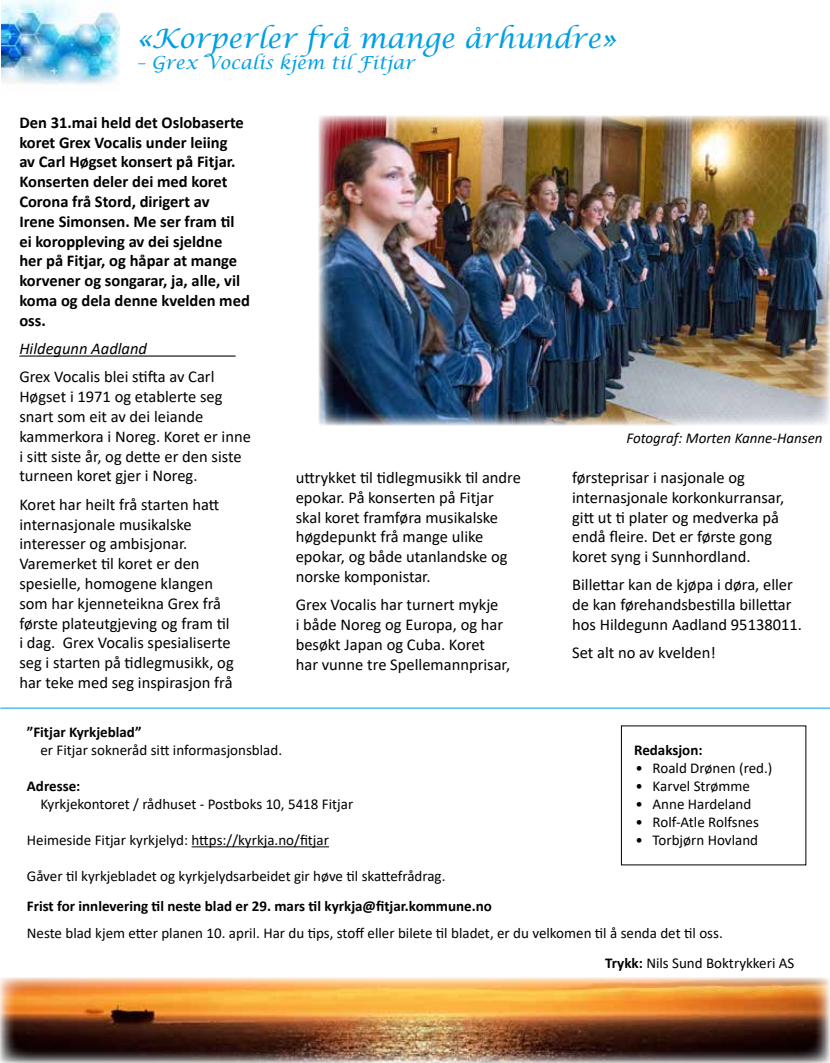
<style>
.page{position:relative;width:830px;height:1063px;background:#fff}
.page>*{position:absolute;margin:0;border:0;box-sizing:border-box;transform-origin:0 0}
.t1{font:italic 27px "Lucida Calligraphy";color:#009fe3}
.t2{font:italic 18px "Lucida Calligraphy";color:#009fe3}
.t3{font:16.5px/19.8px "Calibri";color:#000}
.t4{font:700 16.5px/19.8px "Calibri";color:#000}
.t5{font:italic 16.5px "Calibri";color:#000}
.t6{font:15px/30.2px "Calibri";color:#000}
.t7{font:700 15px "Calibri";color:#000}
.t8{font:italic 15px "Calibri";color:#000}
.s1{font-weight:700}
</style>
<div class="page">
<img style="left:0;top:978px;width:829px;height:85px">
<img style="left:1px;top:0;width:118px;height:85px">
<hr style="left:191px;top:846px;width:138px;height:1px;background:#000">
<hr style="left:19px;top:356px;width:216px;height:1px;background:#000">
<hr style="left:0;top:708px;width:829px;height:1px;background:#009fe3">
<img style="left:319px;top:116px;width:510px;height:309px">
<h1 class="t1" style="left:136px;top:22px;width:481px">«Korperler frå mange århundre»</h1>
<p class="t2" style="left:136px;top:52px;width:280px">– Grex Vocalis kjem til Fitjar</p>
<p class="t4" style="left:19px;top:112px;width:232px">Den 31.mai held det Oslobaserte koret Grex Vocalis under leiing<br>av Carl Høgset konsert på Fitjar.<br>Konserten deler dei med koret<br>Corona frå Stord, dirigert av<br>Irene Simonsen. Me ser fram til ei koroppleving av dei sjeldne<br>her på Fitjar, og håpar at mange korvener og songarar, ja, alle, vil koma og dela denne kvelden med oss.</p>
<p class="t5" style="left:19px;top:337px;width:129px">Hildegunn Aadland</p>
<p class="t3" style="left:19px;top:367px;width:233px">Grex Vocalis blei stifta av Carl<br>Høgset i 1971 og etablerte seg snart som eit av dei leiande kammerkora i Noreg. Koret er inne i sitt siste år, og dette er den siste turneen koret gjer i Noreg.</p>
<p class="t3" style="left:19px;top:494px;width:216px">Koret har heilt frå starten hatt internasjonale musikalske interesser og ambisjonar.<br>Varemerket til koret er den spesielle, homogene klangen som har kjenneteikna Grex frå første plateutgjeving og fram til i dag. Grex Vocalis spesialiserte seg i starten på tidlegmusikk, og har teke med seg inspirasjon frå</p>
<p class="t3" style="left:295px;top:467px;width:227px">uttrykket til tidlegmusikk til andre epokar. På konserten på Fitjar skal koret framføra musikalske høgdepunkt frå mange ulike epokar, og både utanlandske og norske komponistar.</p>
<p class="t3" style="left:295px;top:594px;width:216px">Grex Vocalis har turnert mykje<br>i både Noreg og Europa, og har besøkt Japan og Cuba. Koret har vunne tre Spellemannprisar,</p>
<p class="t7" style="left:27px;top:722px;width:116px">”Fitjar Kyrkjeblad”</p>
<p class="t6" style="left:40px;top:735px;width:243px">er Fitjar sokneråd sitt informasjonsblad.</p>
<p class="t7" style="left:27px;top:776px;width:55px">Adresse:</p>
<p class="t6" style="left:40px;top:789px;width:314px">Kyrkjekontoret / rådhuset - Postboks 10, 5418 Fitjar</p>
<p class="t6" style="left:27px;top:825px;width:303px">Heimeside Fitjar kyrkjelyd: https://kyrkja.no/fitjar</p>
<p class="t6" style="left:27px;top:861px;width:420px">Gåver til kyrkjebladet og kyrkjelydsarbeidet gir høve til skattefrådrag.</p>
<p class="t8" style="left:626px;top:427px;width:198px">Fotograf: Morten Kanne-Hansen</p>
<p class="t3" style="left:572px;top:467px;width:213px">førsteprisar i nasjonale og internasjonale korkonkurransar, gitt ut ti plater og medverka på endå fleire. Det er første gong koret syng i Sunnhordland.</p>
<p class="t3" style="left:572px;top:575px;width:231px">Billettar kan de kjøpa i døra, eller de kan førehandsbestilla billettar hos Hildegunn Aadland 95138011.</p>
<p class="t3" style="left:572px;top:643px;width:145px">Set alt no av kvelden!</p>
<p class="t7" style="left:633px;top:740px;width:70px">Redaksjon:</p>
<p class="t6" style="left:635px;top:753px;width:138px">• Roald Drønen (red.)</p>
<p class="t6" style="left:635px;top:771px;width:116px">• Karvel Strømme</p>
<p class="t6" style="left:635px;top:789px;width:117px">• Anne Hardeland</p>
<p class="t6" style="left:635px;top:807px;width:125px">• Rolf-Atle Rolfsnes</p>
<p class="t6" style="left:635px;top:825px;width:124px">• Torbjørn Hovland</p>
<p class="t7" style="left:27px;top:896px;width:466px">Frist for innlevering til neste blad er 29. mars til kyrkja@fitjar.kommune.no</p>
<p class="t6" style="left:605px;top:917px;width:191px;text-indent:-578px">Neste blad kjem etter planen 10. april. Har du tips, stoff eller bilete til bladet, er du velkomen til å senda det til oss.<br><span class="s1">Trykk:</span> Nils Sund Boktrykkeri AS</p>
</div>
